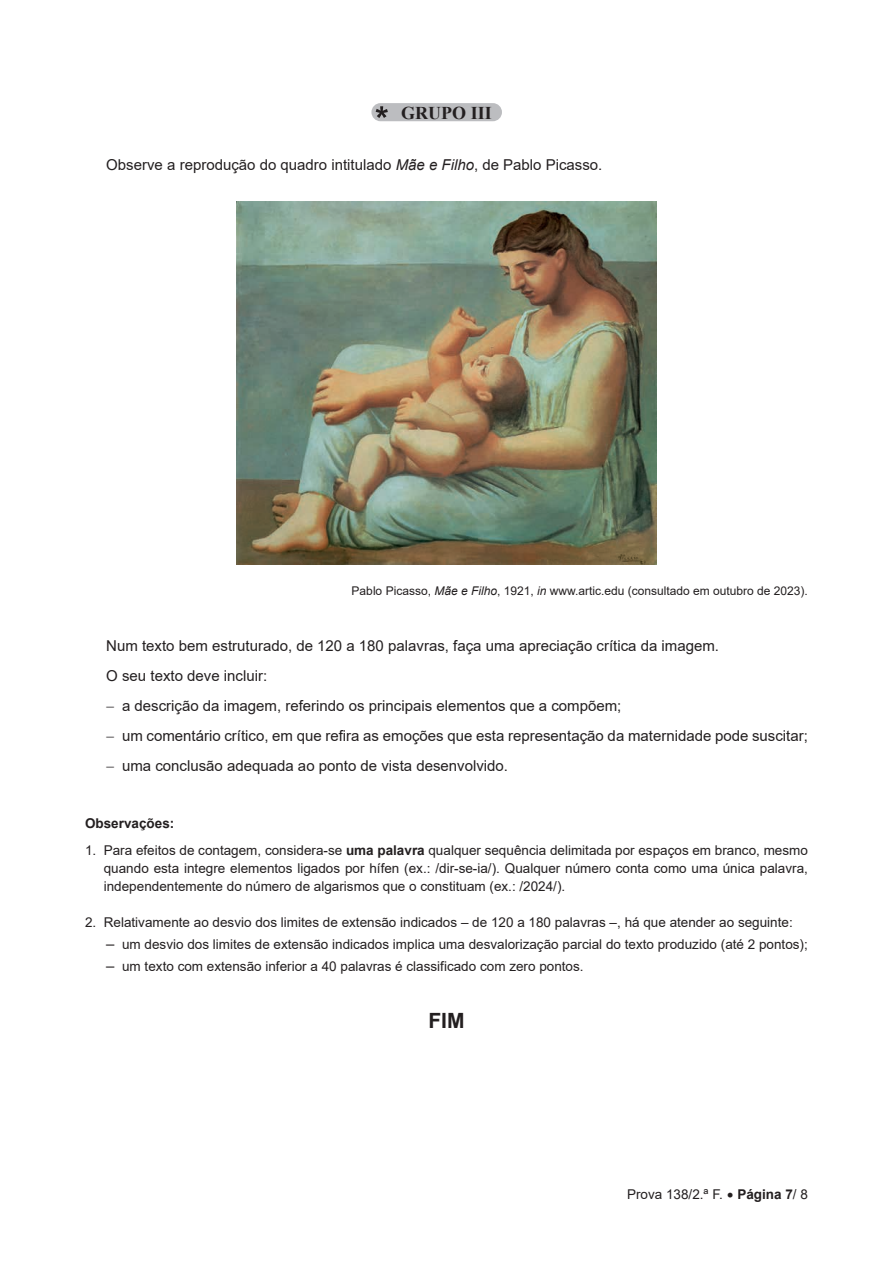
<style>
.page{position:relative;width:893px;height:1263px;background:#fff}
.page>*{position:absolute;margin:0;border:0;box-sizing:border-box;transform-origin:0 0}
.FIM{font:700 21px "Arial";color:#231f20}
.Romanos{font:700 18px "Times New Roman";color:#231f20}
._1{font:15px "Arial";color:#231f20}
.Notas{font:13.5px/18px "Arial";color:#231f20;text-align:justify}
.Notas-2{font:700 13.5px "Arial";color:#231f20}
.Fonte_imagem{font:12px "Arial";color:#231f20}
.s1{font-style:italic}
.s2{font-weight:700}
.s3{font-size:15px}
.s4{color:#fff}
</style>
<div class="page">
<div style="left:371px;top:103px;width:131px;height:18px;background:#bcbdc0;border-radius:9px"></div>
<svg style="left:376px;top:106px;width:12px;height:12px"></svg>
<img style="left:236px;top:202px;width:421px;height:363px">
<p class="Romanos" style="left:401px;top:99px;width:92px">GRUPO III</p>
<p class="_1" style="left:106px;top:155px;width:498px">Observe a reprodução do quadro intitulado <span class="s1">Mãe e Filho</span>, de Pablo Picasso.</p>
<p class="Fonte_imagem" style="left:352px;top:582px;width:458px">Pablo Picasso, <span class="s1">Mãe e Filho</span>, 1921, <span class="s1">in</span> www.artic.edu (consultado em outubro de 2023).</p>
<p class="_1" style="left:106px;top:635px;width:614px">Num texto bem estruturado, de 120 a 180 palavras, faça uma apreciação crítica da imagem.</p>
<p class="_1" style="left:106px;top:665px;width:162px">O seu texto deve incluir:</p>
<p class="_1" style="left:106px;top:695px;width:517px">− a descrição da imagem, referindo os principais elementos que a compõem;</p>
<p class="_1" style="left:106px;top:725px;width:703px">− um comentário crítico, em que refira as emoções que esta representação da maternidade pode suscitar;</p>
<p class="_1" style="left:106px;top:755px;width:403px">− uma conclusão adequada ao ponto de vista desenvolvido.</p>
<p class="Notas-2" style="left:85px;top:813px;width:91px">Observações:</p>
<p class="Notas" style="left:104px;top:841px;width:706px;text-indent:-19px">1. Para efeitos de contagem, considera-se <span class="s2">uma palavra</span> qualquer sequência delimitada por espaços em branco, mesmo quando esta integre elementos ligados por hífen (ex.: /dir-se-ia/). Qualquer número conta como uma única palavra, independentemente do número de algarismos que o constituam (ex.: /2024/).</p>
<p class="Notas" style="left:85px;top:913px;width:709px">2. Relativamente ao desvio dos limites de extensão indicados – de 120 a 180 palavras –, há que atender ao seguinte:</p>
<p class="Notas" style="left:106px;top:935px;width:703px"><span class="s3">–</span> um desvio dos limites de extensão indicados implica uma desvalorização parcial do texto produzido (até 2 pontos);</p>
<p class="Notas" style="left:106px;top:957px;width:479px"><span class="s3">–</span> um texto com extensão inferior a 40 palavras é classificado com zero pontos.</p>
<p class="FIM" style="left:428px;top:1006px;width:38px">FIM</p>
<p class="Notas" style="left:606px;top:1185px;width:203px"><span class="s4">Pro</span>Prova 138/2.ª F. • <span class="s2">Página 7</span>/ 8</p>
</div>
